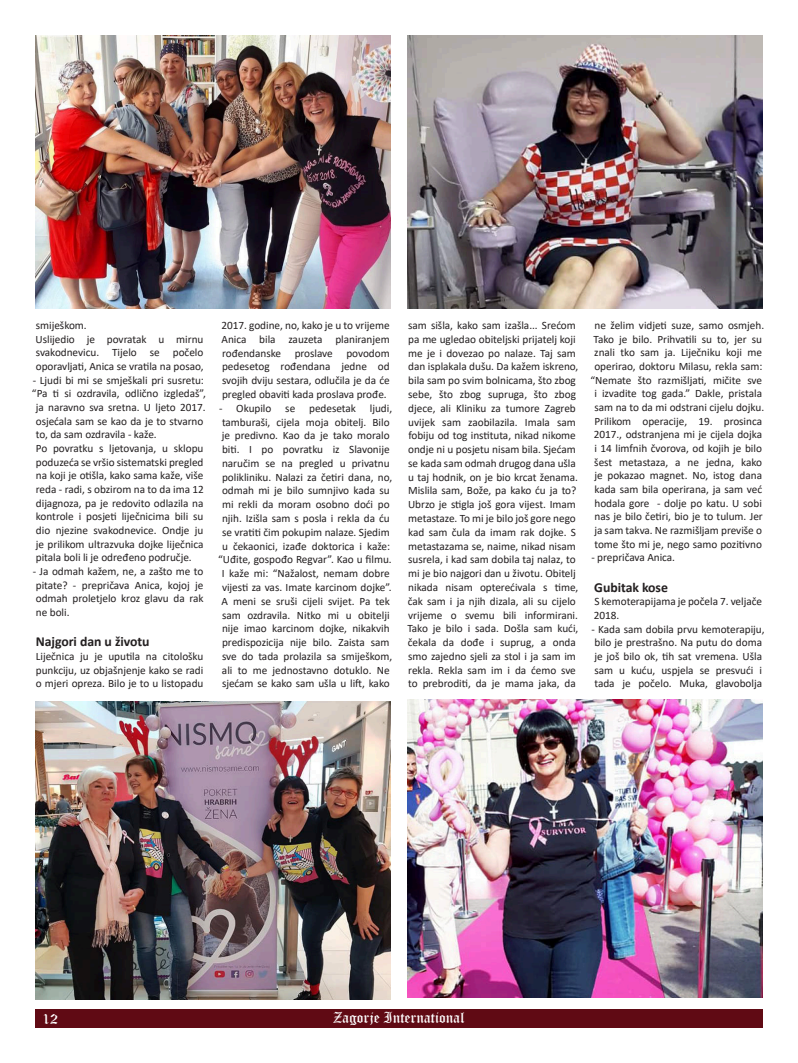
<style>
.page{position:relative;width:798px;height:1063px;background:#fff}
.page>*{position:absolute;margin:0;border:0;box-sizing:border-box;transform-origin:0 0}
.t1{font:15px "Old English Text";color:#fff}
.t2{font:700 13.75px "Calibri";letter-spacing:-.005em;color:#231f20}
.t3{font:11.25px/13.8px "Calibri";letter-spacing:-.005em;color:#231f20;text-align:justify}
</style>
<div class="page">
<div style="left:35px;top:1009px;width:727px;height:19px;background:#600a14"></div>
<img style="left:35px;top:35px;width:355px;height:273px">
<img style="left:407px;top:35px;width:355px;height:273px">
<img style="left:35px;top:702px;width:355px;height:297px">
<img style="left:407px;top:699px;width:355px;height:298px">
<p class="t3" style="left:36px;top:318px;width:52px">smiješkom.</p>
<p class="t3" style="left:36px;top:332px;width:169px">Uslijedio je povratak u mirnu svakodnevicu. Tijelo se počelo oporavljati, Anica se vratila na posao,</p>
<p class="t3" style="left:33px;top:373px;width:173px">- Ljudi bi mi se smješkali pri susretu:</p>
<p class="t3" style="left:32px;top:387px;width:175px">“Pa ti si ozdravila, odlično izgledaš”,</p>
<p class="t3" style="left:36px;top:400px;width:171px">ja naravno sva sretna. U ljeto 2017.</p>
<p class="t3" style="left:36px;top:414px;width:169px">osjećala sam se kao da je to stvarno</p>
<p class="t3" style="left:36px;top:428px;width:122px">to, da sam ozdravila - kaže.</p>
<p class="t3" style="left:36px;top:441px;width:170px">Po povratku s ljetovanja, u sklopu poduzeća se vršio sistematski pregled na koji je otišla, kako sama kaže, više reda - radi, s obzirom na to da ima 12 dijagnoza, pa je redovito odlazila na kontrole i posjeti liječnicima bili su dio njezine svakodnevice. Ondje ju je prilikom ultrazvuka dojke liječnica pitala boli li je određeno područje.</p>
<p class="t3" style="left:33px;top:564px;width:172px">- Ja odmah kažem, ne, a zašto me to pitate? - prepričava Anica, kojoj je odmah proletjelo kroz glavu da rak ne boli.</p>
<p class="t2" style="left:36px;top:632px;width:115px">Najgori dan u životu</p>
<p class="t3" style="left:36px;top:649px;width:169px">Liječnica ju je uputila na citološku punkciju, uz objašnjenje kako se radi o mjeri opreza. Bilo je to u listopadu</p>
<p class="t3" style="left:221px;top:318px;width:170px">2017. godine, no, kako je u to vrijeme Anica bila zauzeta planiranjem rođendanske proslave povodom pedesetog rođendana jedne od svojih dviju sestara, odlučila je da će pregled obaviti kada proslava prođe.</p>
<p class="t3" style="left:218px;top:401px;width:175px;text-align:center">- Okupilo se pedesetak ljudi, tamburaši, cijela moja obitelj. Bilo je predivno. Kao da je tako moralo biti. I po povratku iz Slavonije naručim se na pregled u privatnu polikliniku. Nalazi za četiri dana, no, odmah mi je bilo sumnjivo kada su mi rekli da moram osobno doći po njih. Izišla sam s posla i rekla da ću se vratiti čim pokupim nalaze. Sjedim u čekaonici, izađe doktorica i kaže: “Uđite, gospođo Regvar”. Kao u filmu.<br>I kaže mi: “Nažalost, nemam dobre vijesti za vas. Imate karcinom dojke”.<br>A meni se sruši cijeli svijet. Pa tek sam ozdravila. Nitko mi u obitelji nije imao karcinom dojke, nikakvih predispozicija nije bilo. Zaista sam sve do tada prolazila sa smiješkom, ali to me jednostavno dotuklo. Ne sjećam se kako sam ušla u lift, kako</p>
<p class="t3" style="left:407px;top:318px;width:172px;text-align:left">sam sišla, kako sam izašla... Srećom pa me ugledao obiteljski prijatelj koji me je i dovezao po nalaze. Taj sam dan isplakala dušu. Da kažem iskreno, bila sam po svim bolnicama, što zbog sebe, što zbog supruga, što zbog djece, ali Kliniku za tumore Zagreb uvijek sam zaobilazila. Imala sam fobiju od tog instituta, nikad nikome ondje ni u posjetu nisam bila. Sjećam se kada sam odmah drugog dana ušla u taj hodnik, on je bio krcat ženama.<br>Mislila sam, Bože, pa kako ću ja to?<br>Ubrzo je stigla još gora vijest. Imam metastaze. To mi je bilo još gore nego kad sam čula da imam rak dojke. S metastazama se, naime, nikad nisam susrela, i kad sam dobila taj nalaz, to mi je bio najgori dan u životu. Obitelj nikada nisam opterećivala s time, čak sam i ja njih dizala, ali su cijelo vrijeme o svemu bili informirani.<br>Tako je bilo i sada. Došla sam kući, čekala da dođe i suprug, a onda smo zajedno sjeli za stol i ja sam im rekla. Rekla sam im i da ćemo sve to prebroditi, da je mama jaka, da</p>
<p class="t3" style="left:590px;top:318px;width:175px;text-align:center">ne želim vidjeti suze, samo osmjeh.<br>Tako je bilo. Prihvatili su to, jer su znali tko sam ja. Liječniku koji me operirao, doktoru Milasu, rekla sam: “Nemate što razmišljati, mičite sve i izvadite tog gada.” Dakle, pristala sam na to da mi odstrani cijelu dojku.<br>Prilikom operacije, 19. prosinca 2017., odstranjena mi je cijela dojka i 14 limfnih čvorova, od kojih je bilo šest metastaza, a ne jedna, kako je pokazao magnet. No, istog dana kada sam bila operirana, ja sam već hodala gore - dolje po katu. U sobi nas je bilo četiri, bio je to tulum. Jer ja sam takva. Ne razmišljam previše o tome što mi je, nego samo pozitivno</p>
<p class="t3" style="left:591px;top:551px;width:85px">- prepričava Anica.</p>
<p class="t2" style="left:594px;top:577px;width:75px">Gubitak kose</p>
<p class="t3" style="left:593px;top:595px;width:170px">S kemoterapijama je počela 7. veljače<br>2018.</p>
<p class="t3" style="left:591px;top:622px;width:175px;text-align:left">- Kada sam dobila prvu kemoterapiju, bilo je prestrašno. Na putu do doma je još bilo ok, tih sat vremena. Ušla sam u kuću, uspjela se presvući i tada je počelo. Muka, glavobolja</p>
<h1 class="t1" style="left:43px;top:1009px;width:17px">12</h1>
<h1 class="t1" style="left:333px;top:1008px;width:133px">Zagorje International</h1>
</div>
